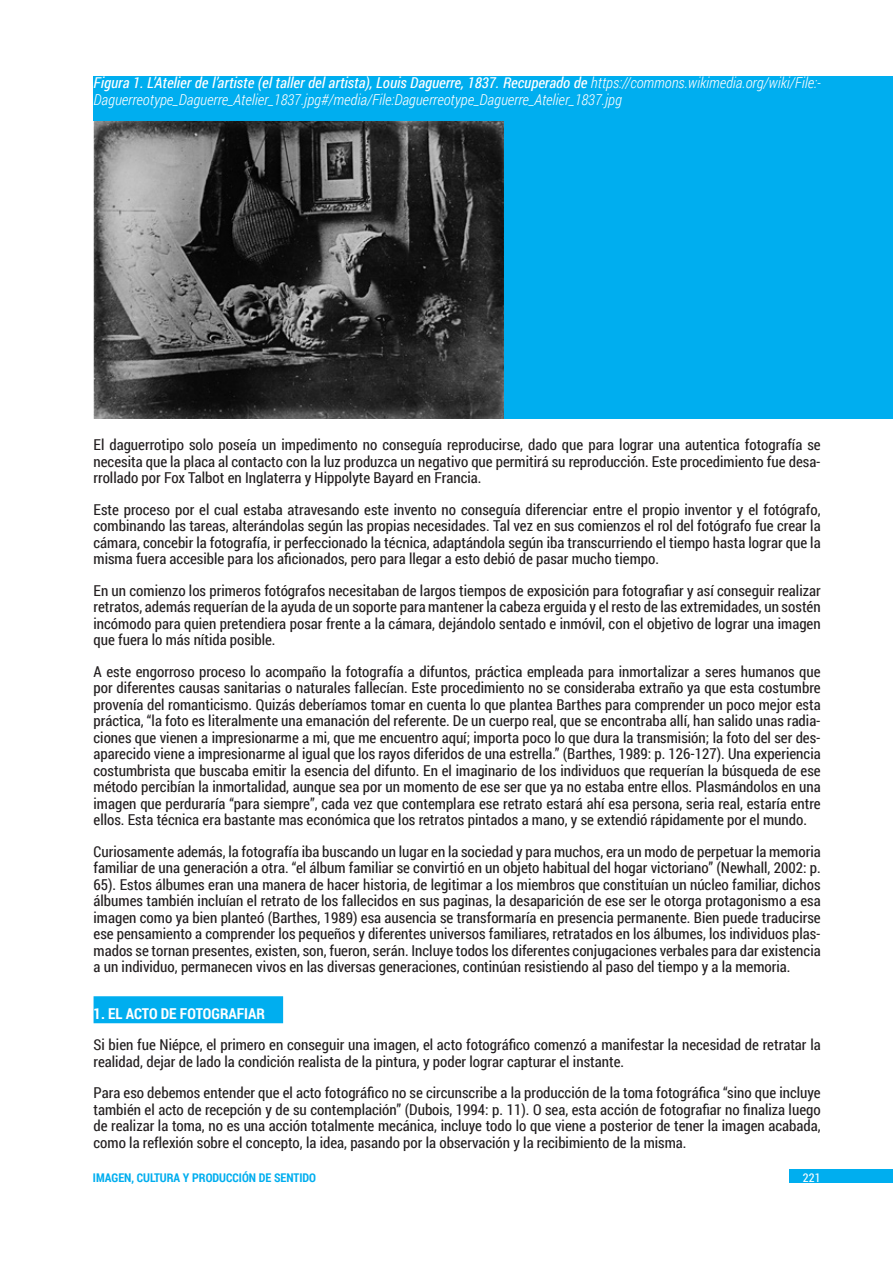
<style>
.page{position:relative;width:893px;height:1263px;background:#fff}
.page>*{position:absolute;margin:0;border:0;box-sizing:border-box;transform-origin:0 0}
.Normal_CV{font:15px/16.5px "Roboto Condensed";color:#231f20;text-align:justify}
.Imagen_Tabla_CV{font:italic 300 15px/16.5px "Roboto Condensed";color:#fff}
.Sección_CV{font:700 15px "Roboto Condensed";color:#fff}
.t1{font:700 12px "Roboto Condensed";color:#00aeef}
.t2{font:12px "Roboto Condensed";color:#fff}
.s1{font-weight:400}
</style>
<div class="page">
<div style="left:789px;top:1169px;width:104px;height:14px;background:#00aeef"></div>
<div style="left:94px;top:76px;width:799px;height:343px;background:#00aeef"></div>
<div style="left:94px;top:996px;width:189px;height:27px;background:#00aeef"></div>
<img style="left:94px;top:121px;width:410px;height:298px">
<p class="Imagen_Tabla_CV" style="left:94px;top:74px;width:729px"><span class="s1">Figura 1. L’Atelier de l’artiste (el taller del artista), Louis Daguerre, 1837. Recuperado de</span> https://commons.wikimedia.org/wiki/File:-<br>Daguerreotype_Daguerre_Atelier_1837.jpg#/media/File:Daguerreotype_Daguerre_Atelier_1837.jpg</p>
<p class="Normal_CV" style="left:94px;top:436px;width:729px">El daguerrotipo solo poseía un impedimento no conseguía reproducirse, dado que para lograr una autentica fotografía se necesita que la placa al contacto con la luz produzca un negativo que permitirá su reproducción. Este procedimiento fue desa&shy;rrollado por Fox Talbot en Inglaterra y Hippolyte Bayard en Francia.</p>
<p class="Normal_CV" style="left:94px;top:501px;width:729px">Este proceso por el cual estaba atravesando este invento no conseguía diferenciar entre el propio inventor y el fotógrafo, combinando las tareas, alterándolas según las propias necesidades. Tal vez en sus comienzos el rol del fotógrafo fue crear la cámara, concebir la fotografía, ir perfeccionado la técnica, adaptándola según iba transcurriendo el tiempo hasta lograr que la misma fuera accesible para los aficionados, pero para llegar a esto debió de pasar mucho tiempo.</p>
<p class="Normal_CV" style="left:94px;top:582px;width:729px">En un comienzo los primeros fotógrafos necesitaban de largos tiempos de exposición para fotografiar y así conseguir realizar retratos, además requerían de la ayuda de un soporte para mantener la cabeza erguida y el resto de las extremidades, un sostén incómodo para quien pretendiera posar frente a la cámara, dejándolo sentado e inmóvil, con el objetivo de lograr una imagen que fuera lo más nítida posible.</p>
<p class="Normal_CV" style="left:94px;top:663px;width:729px">A este engorroso proceso lo acompaño la fotografía a difuntos, práctica empleada para inmortalizar a seres humanos que por diferentes causas sanitarias o naturales fallecían. Este procedimiento no se consideraba extraño ya que esta costumbre provenía del romanticismo. Quizás deberíamos tomar en cuenta lo que plantea Barthes para comprender un poco mejor esta práctica, “la foto es literalmente una emanación del referente. De un cuerpo real, que se encontraba allí, han salido unas radia&shy;ciones que vienen a impresionarme a mi, que me encuentro aquí; importa poco lo que dura la transmisión; la foto del ser des&shy;aparecido viene a impresionarme al igual que los rayos diferidos de una estrella.” (Barthes, 1989: p. 126-127). Una experiencia costumbrista que buscaba emitir la esencia del difunto. En el imaginario de los individuos que requerían la búsqueda de ese método percibían la inmortalidad, aunque sea por un momento de ese ser que ya no estaba entre ellos. Plasmándolos en una imagen que perduraría “para siempre”, cada vez que contemplara ese retrato estará ahí esa persona, seria real, estaría entre ellos. Esta técnica era bastante mas económica que los retratos pintados a mano, y se extendió rápidamente por el mundo.</p>
<p class="Normal_CV" style="left:94px;top:843px;width:729px">Curiosamente además, la fotografía iba buscando un lugar en la sociedad y para muchos, era un modo de perpetuar la memoria familiar de una generación a otra. “el álbum familiar se convirtió en un objeto habitual del hogar victoriano” (Newhall, 2002: p.<br>65). Estos álbumes eran una manera de hacer historia, de legitimar a los miembros que constituían un núcleo familiar, dichos álbumes también incluían el retrato de los fallecidos en sus paginas, la desaparición de ese ser le otorga protagonismo a esa imagen como ya bien planteó (Barthes, 1989) esa ausencia se transformaría en presencia permanente. Bien puede traducirse ese pensamiento a comprender los pequeños y diferentes universos familiares, retratados en los álbumes, los individuos plas&shy;mados se tornan presentes, existen, son, fueron, serán. Incluye todos los diferentes conjugaciones verbales para dar existencia a un individuo, permanecen vivos en las diversas generaciones, continúan resistiendo al paso del tiempo y a la memoria.</p>
<p class="Sección_CV" style="left:94px;top:1003px;width:173px">1. EL ACTO DE FOTOGRAFIAR</p>
<p class="Normal_CV" style="left:94px;top:1036px;width:729px">Si bien fue Niépce, el primero en conseguir una imagen, el acto fotográfico comenzó a manifestar la necesidad de retratar la realidad, dejar de lado la condición realista de la pintura, y poder lograr capturar el instante.</p>
<p class="Normal_CV" style="left:94px;top:1084px;width:729px">Para eso debemos entender que el acto fotográfico no se circunscribe a la producción de la toma fotográfica “sino que incluye también el acto de recepción y de su contemplación” (Dubois, 1994: p. 11). O sea, esta acción de fotografiar no finaliza luego de realizar la toma, no es una acción totalmente mecánica, incluye todo lo que viene a posterior de tener la imagen acabada, como la reflexión sobre el concepto, la idea, pasando por la observación y la recibimiento de la misma.</p>
<p class="t1" style="left:93px;top:1169px;width:225px">IMAGEN, CULTURA Y PRODUCCIÓN DE SENTIDO</p>
<p class="t2" style="left:803px;top:1169px;width:19px">221</p>
</div>
